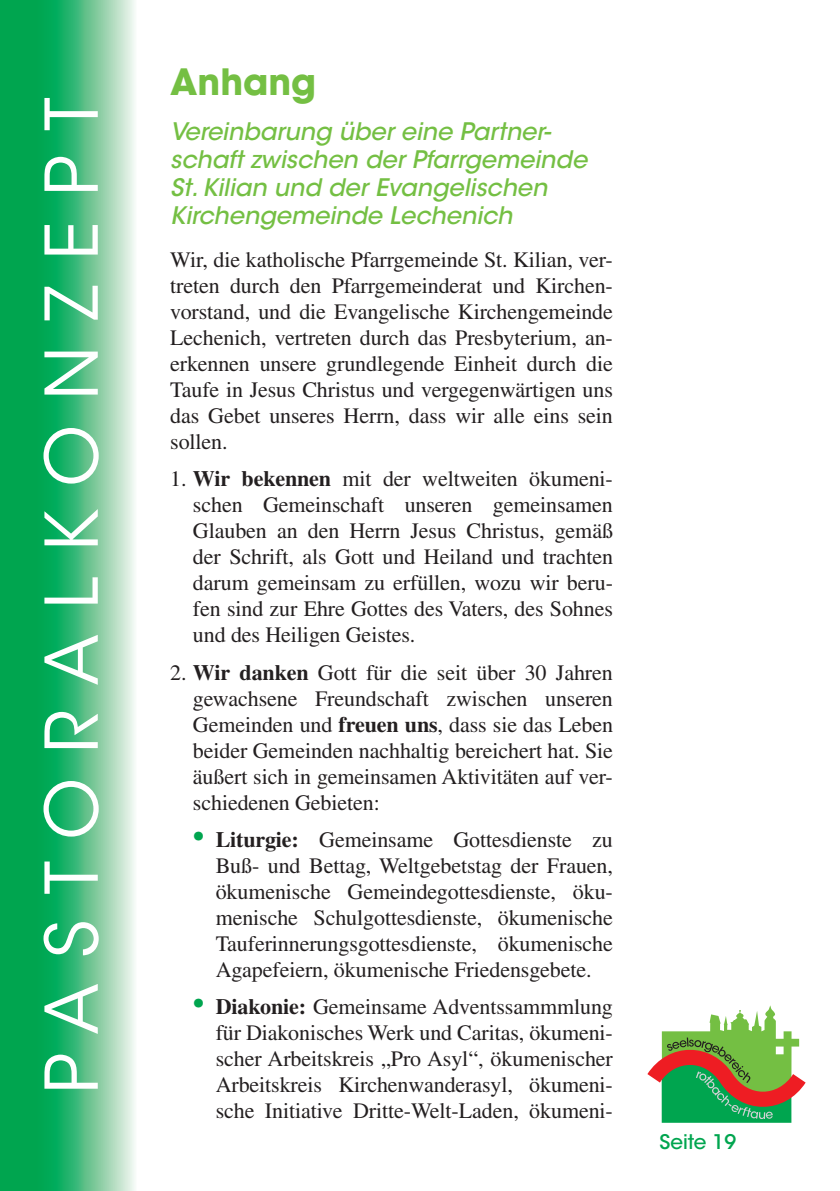
<style>
.page{position:relative;width:840px;height:1191px;background:#fff}
.page>*{position:absolute;margin:0;border:0;box-sizing:border-box;transform-origin:0 0}
.t1{font:72px "ITC Avant Garde Std";letter-spacing:.35em;color:#fff}
.t2{font:700 36px "ITC Avant Garde Std";color:#74bf43}
.t3{font:italic 500 24px/28px "ITC Avant Garde Std";color:#74bf43}
.t4{font:22px/26px "Times LT Std";letter-spacing:-.005em;color:#231f20;text-align:justify}
.t5{font:500 20px "ITC Avant Garde Std";color:#00a54f}
.s1{font-weight:700}
.s2{font-size:33px;color:#00a54f}
</style>
<div class="page">
<svg style="left:647px;top:1005px;width:158px;height:118px"></svg>
<div style="left:0;top:0;width:41px;height:1191px;background:#00a54f"></div>
<svg style="left:41px;top:0;width:94px;height:1191px;background:#66c693"></svg>
<h1 class="t1" style="left:28px;top:1093px;width:997px;rotate:-90deg">Pastoralkonzept</h1>
<h2 class="t2" style="left:170px;top:58px;width:147px">Anhang</h2>
<p class="t3" style="left:170px;top:117px;width:418px">Vereinbarung über eine Partner&shy;schaft zwischen der Pfarrgemeinde<br>St. Kilian und der Evangelischen<br>Kirchengemeinde Lechenich</p>
<p class="t4" style="left:170px;top:246px;width:444px">Wir, die katholische Pfarrgemeinde St. Kilian, ver&shy;treten durch den Pfarrgemeinderat und Kirchen&shy;vorstand, und die Evangelische Kirchengemeinde Lechenich, vertreten durch das Presbyterium, an&shy;erkennen unsere grundlegende Einheit durch die Taufe in Jesus Christus und vergegenwärtigen uns das Gebet unseres Herrn, dass wir alle eins sein sollen.</p>
<p class="t4" style="left:193px;top:466px;width:421px;text-indent:-23px">1. <span class="s1">Wir bekennen</span> mit der weltweiten ökumeni&shy;schen Gemeinschaft unseren gemeinsamen Glauben an den Herrn Jesus Christus, gemäß der Schrift, als Gott und Heiland und trachten darum gemeinsam zu erfüllen, wozu wir beru&shy;fen sind zur Ehre Gottes des Vaters, des Sohnes und des Heiligen Geistes.</p>
<p class="t4" style="left:193px;top:659px;width:421px;text-indent:-23px">2. <span class="s1">Wir danken</span> Gott für die seit über 30 Jahren gewachsene Freundschaft zwischen unseren Gemeinden und <span class="s1">freuen uns</span>, dass sie das Leben beider Gemeinden nachhaltig bereichert hat. Sie äußert sich in gemeinsamen Aktivitäten auf ver&shy;schiedenen Gebieten:</p>
<p class="t4" style="left:215px;top:826px;width:398px;text-indent:-23px"><span class="s2">•</span> <span class="s1">Liturgie:</span> Gemeinsame Gottesdienste zu Buß- und Bettag, Weltgebetstag der Frauen, ökumenische Gemeindegottesdienste, öku&shy;menische Schulgottesdienste, ökumenische Tauferinnerungsgottesdienste, ökumenische Agapefeiern, ökumenische Friedensgebete.</p>
<p class="t4" style="left:215px;top:994px;width:398px;text-indent:-23px"><span class="s2">•</span> <span class="s1">Diakonie:</span> Gemeinsame Adventssammmlung für Diakonisches Werk und Caritas, ökumeni&shy;scher Arbeitskreis „Pro Asyl“, ökumenischer Arbeitskreis Kirchenwanderasyl, ökumeni&shy;sche Initiative Dritte-Welt-Laden, ökumeni-</p>
<p class="t5" style="left:659px;top:1129px;width:78px">Seite 19</p>
</div>
